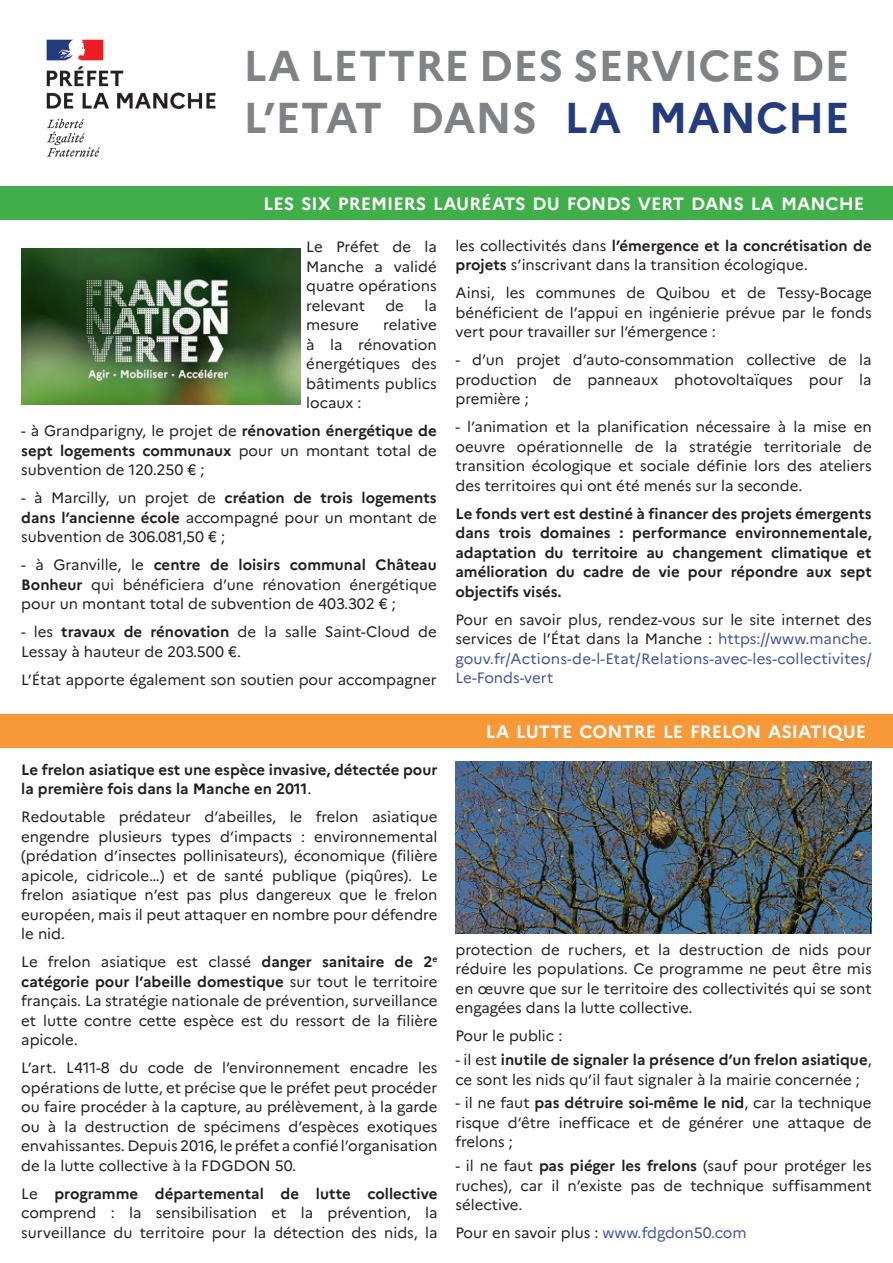
<style>
.page{position:relative;width:893px;height:1263px;background:#fff}
.page>*{position:absolute;margin:0;border:0;box-sizing:border-box;transform-origin:0 0}
.t1{font:700 43.05px/51.8px "Marianne";color:#808285}
.t2{font:700 17.85px "Marianne";color:#fff}
.t3{font:15px/19.5px "Marianne";color:#231f20;text-align:justify}
.t4{font:700 15px/19.5px "Marianne";color:#231f20}
.t5{font:15px/19.5px "Marianne";letter-spacing:.015em;color:#4252a3;text-align:justify}
.s1{color:#243b7d}
.s2{font-weight:700}
.s3{color:#231f20}
.s4{font-weight:400}
.s5{color:#4252a3}
</style>
<div class="page">
<div style="left:0;top:714px;width:893px;height:34px;background:#f79839"></div>
<img style="left:46px;top:39px;width:170px;height:118px">
<img style="left:455px;top:761px;width:417px;height:172px">
<div style="left:0;top:186px;width:893px;height:34px;background:#40ae49"></div>
<img style="left:21px;top:248px;width:279px;height:157px">
<p class="t1" style="left:243px;top:40px;width:608px">LA LETTRE DES SERVICES DE<br>L’ETAT DANS <span class="s1">LA MANCHE</span></p>
<p class="t2" style="left:264px;top:192px;width:602px">LES SIX PREMIERS LAURÉATS DU FONDS VERT DANS LA MANCHE</p>
<p class="t3" style="left:306px;top:237px;width:132px">Le Préfet de la Manche a validé quatre opérations relevant</p>
<p class="t3" style="left:455px;top:236px;width:418px">les collectivités dans <span class="s2">l’émergence et la concrétisation de projets</span> s’inscrivant dans la transition écologique.</p>
<p class="t3" style="left:455px;top:283px;width:418px">Ainsi, les communes de Quibou et de Tessy-Bocage bénéficient de l’appui en ingénierie prévue par le fonds vert pour travailler sur l’émergence :</p>
<p class="t3" style="left:455px;top:350px;width:418px">- d’un projet d’auto-consommation collective de la production de panneaux photovoltaïques pour la première ;</p>
<p class="t3" style="left:455px;top:417px;width:418px">- l’animation et la planification nécessaire à la mise en oeuvre opérationnelle de la stratégie territoriale de transition écologique et sociale définie lors des ateliers des territoires qui ont été menés sur la seconde.</p>
<p class="t4" style="left:455px;top:504px;width:418px;text-align:justify">Le fonds vert est destiné à financer des projets émergents dans trois domaines : performance environnementale, adaptation du territoire au changement climatique et amélioration du cadre de vie pour répondre aux sept objectifs visés.</p>
<p class="t5" style="left:455px;top:610px;width:418px"><span class="s3">Pour en savoir plus, rendez-vous sur le site internet des services de l’État dans la Manche :</span> https://www.manche. gouv.fr/Actions-de-l-Etat/Relations-avec-les-collectivites/ Le-Fonds-vert</p>
<p class="t3" style="left:385px;top:296px;width:20px">de</p>
<p class="t3" style="left:424px;top:296px;width:14px">la</p>
<p class="t3" style="left:306px;top:315px;width:132px;text-indent:77px">relative à la rénovation énergétiques des bâtiments publics locaux :</p>
<p class="t3" style="left:21px;top:421px;width:417px">- à Grandparigny, le projet de <span class="s2">rénovation énergétique de sept logements communaux</span> pour un montant total de subvention de 120.250 € ;</p>
<p class="t3" style="left:21px;top:488px;width:417px">- à Marcilly, un projet de <span class="s2">création de trois logements dans l’ancienne école</span> accompagné pour un montant de subvention de 306.081,50 € ;</p>
<p class="t3" style="left:21px;top:555px;width:417px">- à Granville, le <span class="s2">centre de loisirs communal Château Bonheur</span> qui bénéficiera d’une rénovation énergétique pour un montant total de subvention de 403.302 € ;</p>
<p class="t3" style="left:21px;top:622px;width:417px">- les <span class="s2">travaux de rénovation</span> de la salle Saint-Cloud de<br>Lessay à hauteur de 203.500 €.</p>
<p class="t3" style="left:21px;top:670px;width:417px">L’État apporte également son soutien pour accompagner</p>
<p class="t3" style="left:306px;top:315px;width:54px">mesure</p>
<p class="t4" style="left:21px;top:759px;width:418px">Le frelon asiatique est une espèce invasive, détectée pour la première fois dans la Manche en 2011<span class="s4">.</span></p>
<p class="t3" style="left:21px;top:807px;width:418px">Redoutable prédateur d’abeilles, le frelon asiatique engendre plusieurs types d’impacts : environnemental (prédation d’insectes pollinisateurs), économique (filière apicole, cidricole…) et de santé publique (piqûres). Le frelon asiatique n’est pas plus dangereux que le frelon européen, mais il peut attaquer en nombre pour défendre le nid.</p>
<p class="t3" style="left:21px;top:952px;width:418px">Le frelon asiatique est classé <span class="s2">danger sanitaire de 2</span><sup>e </sup><span class="s2">catégorie pour l’abeille domestique</span> sur tout le territoire français. La stratégie nationale de prévention, surveillance et lutte contre cette espèce est du ressort de la filière apicole.</p>
<p class="t3" style="left:21px;top:1058px;width:418px">L’art. L411-8 du code de l’environnement encadre les opérations de lutte, et précise que le préfet peut procéder ou faire procéder à la capture, au prélèvement, à la garde ou à la destruction de spécimens d’espèces exotiques envahissantes. Depuis 2016, le préfet a confié l’organisation de la lutte collective à la FDGDON 50.</p>
<p class="t3" style="left:21px;top:1183px;width:418px">Le <span class="s2">programme départemental de lutte collective </span>comprend : la sensibilisation et la prévention, la surveillance du territoire pour la détection des nids, la</p>
<p class="t2" style="left:486px;top:721px;width:382px">LA LUTTE CONTRE LE FRELON ASIATIQUE</p>
<p class="t3" style="left:455px;top:940px;width:418px">protection de ruchers, et la destruction de nids pour réduire les populations. Ce programme ne peut être mis en œuvre que sur le territoire des collectivités qui se sont engagées dans la lutte collective.</p>
<p class="t3" style="left:455px;top:1026px;width:108px">Pour le public :</p>
<p class="t3" style="left:455px;top:1050px;width:418px">- il est <span class="s2">inutile de signaler la présence d’un frelon asiatique</span>, ce sont les nids qu’il faut signaler à la mairie concernée ;</p>
<p class="t3" style="left:455px;top:1093px;width:418px">- il ne faut <span class="s2">pas détruire soi-même le nid</span>, car la technique risque d’être inefficace et de générer une attaque de frelons ;</p>
<p class="t3" style="left:455px;top:1156px;width:418px">- il ne faut <span class="s2">pas piéger les frelons</span> (sauf pour protéger les ruches), car il n’existe pas de technique suffisamment sélective.</p>
<p class="t3" style="left:455px;top:1223px;width:293px">Pour en savoir plus : <span class="s5">www.fdgdon50.com</span></p>
</div>
